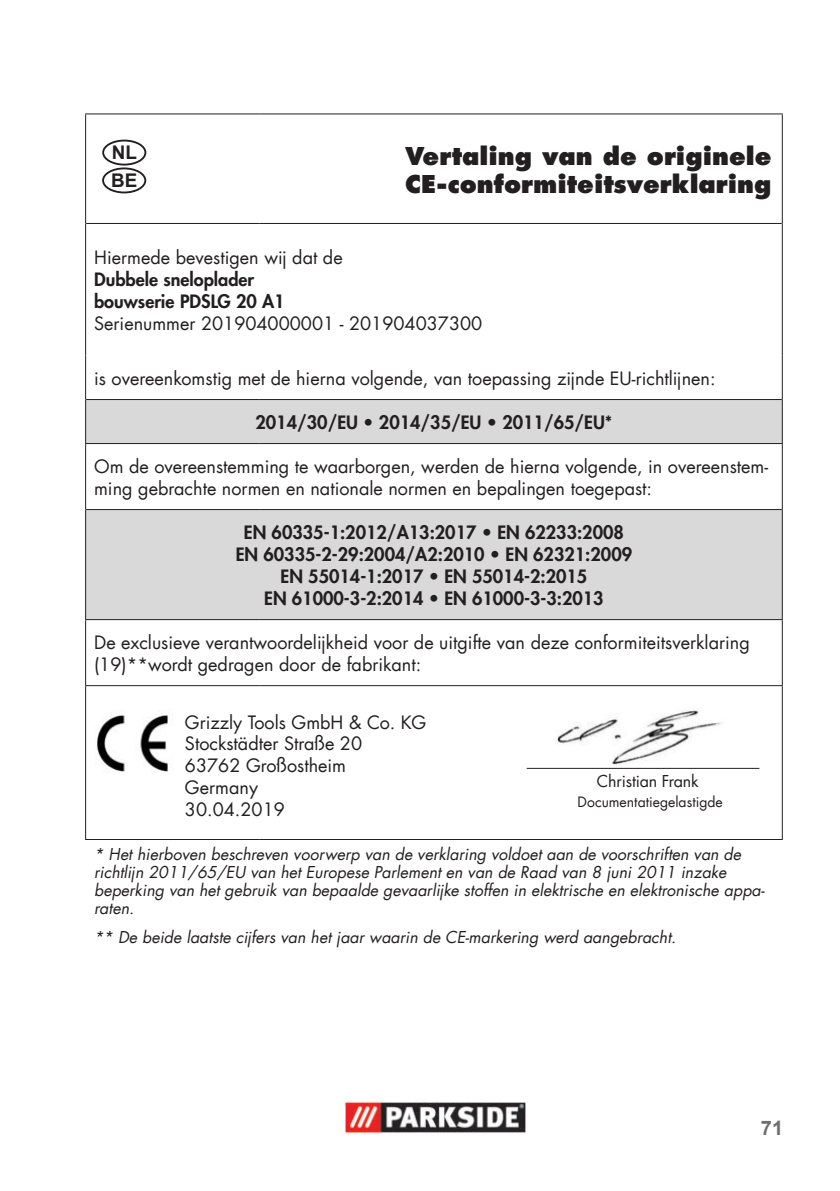
<style>
.page{position:relative;width:840px;height:1191px;background:#fff}
.page>*{position:absolute;margin:0;border:0;box-sizing:border-box;transform-origin:0 0}
.t1{font:800 24px/28px "Futura Com";color:#231f20}
.t2{font:700 20px "Arial";color:#6d6e71}
.t3{font:700 18.8px/27.8px "Arial";color:#231f20}
.t4{font:18px/21.8px "Futura Com";color:#231f20}
.t5{font:800 18px/22px "Futura Com";color:#231f20}
.t6{font:italic 16px/18px "Futura Com";color:#231f20}
.t7{font:16px "Futura Com";letter-spacing:-.01em;color:#231f20}
.t8{font:14px "Futura Com";color:#231f20}
</style>
<div class="page">
<img style="left:344px;top:1101px;width:182px;height:32px">
<svg style="left:86px;top:400px;width:695px;height:219px;fill:#d9d9d9"></svg>
<hr style="left:85px;top:223px;width:1px;height:132px;background:#231f20">
<hr style="left:781px;top:223px;width:1px;height:132px;background:#231f20">
<hr style="left:85px;top:355px;width:1px;height:44px;background:#231f20">
<hr style="left:781px;top:355px;width:1px;height:44px;background:#231f20">
<hr style="left:85px;top:399px;width:1px;height:44px;background:#231f20">
<hr style="left:781px;top:399px;width:1px;height:44px;background:#231f20">
<hr style="left:85px;top:443px;width:175px;height:1px;background:#231f20">
<hr style="left:85px;top:444px;width:1px;height:65px;background:#231f20">
<hr style="left:260px;top:443px;width:522px;height:1px;background:#231f20">
<hr style="left:781px;top:444px;width:1px;height:65px;background:#231f20">
<hr style="left:781px;top:509px;width:1px;height:110px;background:#231f20">
<hr style="left:85px;top:619px;width:175px;height:1px;background:#231f20">
<hr style="left:85px;top:620px;width:1px;height:65px;background:#231f20">
<hr style="left:260px;top:619px;width:522px;height:1px;background:#231f20">
<hr style="left:781px;top:620px;width:1px;height:65px;background:#231f20">
<hr style="left:85px;top:685px;width:175px;height:1px;background:#231f20">
<hr style="left:85px;top:686px;width:1px;height:153px;background:#231f20">
<hr style="left:260px;top:685px;width:522px;height:1px;background:#231f20">
<hr style="left:781px;top:686px;width:1px;height:153px;background:#231f20">
<hr style="left:86px;top:399px;width:174px;height:1px;background:#231f20">
<hr style="left:260px;top:399px;width:521px;height:1px;background:#231f20">
<hr style="left:85px;top:113px;width:175px;height:1px;background:#231f20">
<hr style="left:85px;top:114px;width:1px;height:109px;background:#231f20">
<hr style="left:260px;top:113px;width:522px;height:1px;background:#231f20">
<hr style="left:781px;top:114px;width:1px;height:109px;background:#231f20">
<hr style="left:86px;top:223px;width:174px;height:1px;background:#231f20">
<hr style="left:260px;top:223px;width:521px;height:1px;background:#231f20">
<hr style="left:86px;top:509px;width:174px;height:1px;background:#231f20">
<hr style="left:260px;top:509px;width:521px;height:1px;background:#231f20">
<hr style="left:85px;top:509px;width:1px;height:110px;background:#231f20">
<hr style="left:85px;top:839px;width:175px;height:1px;background:#231f20">
<hr style="left:260px;top:839px;width:522px;height:1px;background:#231f20">
<div style="left:102px;top:140px;width:44px;height:25px;border:2px solid #231f20;border-radius:50%"></div>
<div style="left:102px;top:167px;width:44px;height:26px;border:2px solid #231f20;border-radius:50%"></div>
<img style="left:95px;top:711px;width:75px;height:61px">
<img style="left:555px;top:708px;width:169px;height:57px">
<hr style="left:526px;top:768px;width:233px;height:1px;background:#231f20">
<p class="t3" style="left:111px;top:139px;width:28px">NL<br>BE</p>
<h1 class="t1" style="left:405px;top:144px;width:368px">Vertaling van de originele<br>CE-conformiteitsverklaring</h1>
<p class="t4" style="left:94px;top:246px;width:250px">Hiermede bevestigen wij dat de</p>
<p class="t5" style="left:94px;top:269px;width:192px">Dubbele sneloplader bouwserie PDSLG 20 A1</p>
<p class="t4" style="left:94px;top:312px;width:389px">Serienummer 201904000001 - 201904037300</p>
<p class="t4" style="left:94px;top:367px;width:622px">is overeenkomstig met de hierna volgende, van toepassing zijnde EU-richtlijnen:</p>
<p class="t5" style="left:255px;top:412px;width:358px">2014/30/EU • 2014/35/EU • 2011/65/EU*</p>
<p class="t4" style="left:94px;top:457px;width:675px">Om de overeenstemming te waarborgen, werden de hierna volgende, in overeenstem&shy;ming gebrachte normen en nationale normen en bepalingen toegepast:</p>
<p class="t5" style="left:236px;top:522px;width:397px;text-align:center">EN 60335-1:2012/A13:2017 • EN 62233:2008<br>EN 60335-2-29:2004/A2:2010 • EN 62321:2009<br>EN 55014-1:2017 • EN 55014-2:2015<br>EN 61000-3-2:2014 • EN 61000-3-3:2013</p>
<p class="t4" style="left:94px;top:631px;width:656px">De exclusieve verantwoordelijkheid voor de uitgifte van deze conformiteitsverklaring (19)**wordt gedragen door de fabrikant:</p>
<p class="t4" style="left:185px;top:711px;width:242px">Grizzly Tools GmbH &amp; Co. KG<br>Stockstädter Straße 20<br>63762 Großostheim<br>Germany<br>30.04.2019</p>
<p class="t6" style="left:94px;top:846px;width:671px">* Het hierboven beschreven voorwerp van de verklaring voldoet aan de voorschriften van de richtlijn 2011/65/EU van het Europese Parlement en van de Raad van 8 juni 2011 inzake beperking van het gebruik van bepaalde gevaarlijke stoffen in elektrische en elektronische appa&shy;raten.</p>
<p class="t6" style="left:94px;top:928px;width:583px">** De beide laatste cijfers van het jaar waarin de CE-markering werd aangebracht.</p>
<p class="t7" style="left:596px;top:770px;width:103px">Christian Frank</p>
<p class="t8" style="left:577px;top:795px;width:147px">Documentatiegelastigde</p>
<p class="t2" style="left:760px;top:1116px;width:24px">71</p>
</div>
